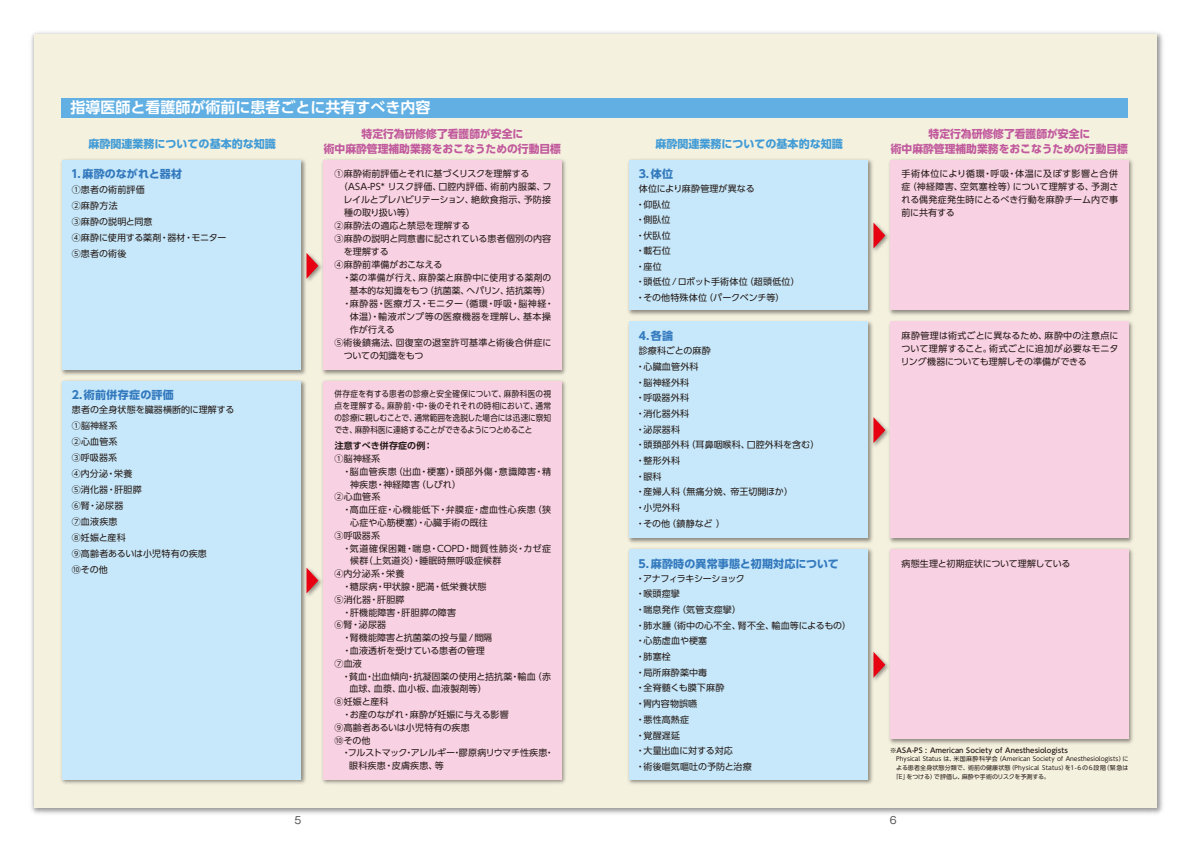
<style>
.page{position:relative;width:1191px;height:842px;background:#fff}
.page>*{position:absolute;margin:0;border:0;box-sizing:border-box;transform-origin:0 0}
.t1{font:700 15px "UD Shin Go Pro De";color:#fff}
.t2{font:700 11px/15px "UD Shin Go Pro";color:#c1599d;text-align:center}
.t3{font:700 11px "UD Shin Go Pro";letter-spacing:.015em;color:#3379be}
.t4{font:700 11px "UD Shin Go Pro";color:#409bd6}
.t5{font:10px "Gothic MB101 Pro";color:#595757}
.t6{font:9px/15.7px "UD Shin Go Pro";letter-spacing:.015em;color:#221815}
.t7{font:9px "UD Shin Go Pro";letter-spacing:-.025em;color:#221815}
.t8{font:9px "UD Shin Go Pro";letter-spacing:.045em;color:#221815}
.t9{font:9px "UD Shin Go Pro";letter-spacing:.05em;color:#221815}
.t10{font:9px "UD Shin Go Pro";letter-spacing:-.015em;color:#221815}
.t11{font:9px "UD Shin Go Pro";letter-spacing:-.005em;color:#221815}
.t12{font:9px "UD Shin Go Pro";letter-spacing:.06em;color:#221815}
.t13{font:700 9px "UD Shin Go Pro De";letter-spacing:.005em;color:#221815}
.t14{font:8.5px/12px "UD Shin Go Pro";letter-spacing:-.02em;color:#221815;text-align:justify;scale:.9 1}
.t15{font:500 7px "UD Shin Go Pro";letter-spacing:.01em;color:#221815}
.t16{font:6px/9px "UD Shin Go Pro";letter-spacing:.01em;color:#221815;text-align:justify}
</style>
<div class="page">
<div style="left:34px;top:34px;width:1123px;height:774px;background:#f5f1df"></div>
<div style="left:62px;top:98px;width:1065px;height:19px;background:#62b0e3"></div>
<img style="left:61px;top:159px;width:245px;height:625px">
<div style="left:62px;top:381px;width:239px;height:398px;background:#c7e8fa"></div>
<img style="left:322px;top:159px;width:244px;height:625px">
<div style="left:323px;top:381px;width:238px;height:398px;background:#f8d1e2"></div>
<div style="left:62px;top:160px;width:239px;height:210px;background:#c7e8fa"></div>
<div style="left:323px;top:160px;width:238px;height:210px;background:#f8d1e2"></div>
<img style="left:303px;top:249px;width:20px;height:37px">
<svg style="left:306px;top:253px;width:12px;height:26px"></svg>
<img style="left:875px;top:232px;width:11px;height:19px">
<svg style="left:875px;top:223px;width:10px;height:25px"></svg>
<img style="left:875px;top:427px;width:11px;height:19px">
<svg style="left:875px;top:418px;width:10px;height:25px"></svg>
<img style="left:875px;top:661px;width:11px;height:19px">
<svg style="left:875px;top:653px;width:10px;height:25px"></svg>
<img style="left:303px;top:564px;width:20px;height:37px">
<svg style="left:306px;top:568px;width:12px;height:25px"></svg>
<img style="left:628px;top:159px;width:247px;height:625px">
<div style="left:629px;top:322px;width:239px;height:216px;background:#c7e8fa"></div>
<img style="left:886px;top:159px;width:247px;height:585px">
<div style="left:890px;top:322px;width:238px;height:216px;background:#f8d1e2"></div>
<div style="left:629px;top:160px;width:239px;height:150px;background:#c7e8fa"></div>
<div style="left:890px;top:160px;width:238px;height:150px;background:#f8d1e2"></div>
<div style="left:629px;top:549px;width:239px;height:231px;background:#c7e8fa"></div>
<div style="left:890px;top:549px;width:238px;height:190px;background:#f8d1e2"></div>
<h1 class="t1" style="left:70px;top:95px;width:361px">指導医師と看護師が術前に患者ごとに共有すべき内容</h1>
<p class="t4" style="left:89px;top:134px;width:188px">麻酔関連業務についての基本的な知識</p>
<p class="t2" style="left:324px;top:126px;width:239px">特定行為研修修了看護師が安全に<br>術中麻酔管理補助業務をおこなうための行動目標</p>
<p class="t3" style="left:71px;top:165px;width:112px">1.麻酔のながれと器材</p>
<p class="t6" style="left:72px;top:181px;width:156px;line-height:16px">①患者の術前評価<br>②麻酔方法<br>③麻酔の説明と同意<br>④麻酔に使用する薬剤・器材・モニター<br>⑤患者の術後</p>
<p class="t10" style="left:334px;top:166px;width:196px">①麻酔術前評価とそれに基づくリスクを理解する</p>
<p class="t6" style="left:335px;top:178px;width:218px">　（ASA-PS* リスク評価、口腔内評価、術前内服薬、フ</p>
<p class="t10" style="left:335px;top:192px;width:218px">　レイルとプレハビリテーション、絶飲食指示、予防接</p>
<p class="t11" style="left:335px;top:205px;width:82px">　種の取り扱い等）</p>
<p class="t6" style="left:334px;top:217px;width:137px">②麻酔法の適応と禁忌を理解する</p>
<p class="t11" style="left:334px;top:231px;width:218px">③麻酔の説明と同意書に記されている患者個別の内容</p>
<p class="t6" style="left:335px;top:243px;width:55px">　を理解する</p>
<p class="t6" style="left:334px;top:256px;width:109px">④麻酔前準備がおこなえる</p>
<p class="t6" style="left:335px;top:269px;width:218px">　・薬の準備が行え、麻酔薬と麻酔中に使用する薬剤の</p>
<p class="t6" style="left:350px;top:282px;width:202px">基本的な知識をもつ（抗菌薬、ヘパリン、拮抗薬等）</p>
<p class="t9" style="left:335px;top:296px;width:221px">　・麻酔器・医療ガス・モニター（循環・呼吸・脳神経・</p>
<p class="t9" style="left:350px;top:309px;width:203px">体温）・輸液ポンプ等の医療機器を理解し、基本操</p>
<p class="t6" style="left:350px;top:321px;width:47px">作が行える</p>
<p class="t6" style="left:334px;top:334px;width:218px">⑤術後鎮痛法、回復室の退室許可基準と術後合併症に</p>
<p class="t7" style="left:335px;top:348px;width:90px">　ついての知識をもつ</p>
<p class="t3" style="left:72px;top:386px;width:103px">2.術前併存症の評価</p>
<p class="t6" style="left:72px;top:401px;width:164px;line-height:16px">患者の全身状態を臓器横断的に理解する<br>①脳神経系<br>②心血管系<br>③呼吸器系<br>④内分泌・栄養<br>⑤消化器・肝胆膵<br>⑥腎・泌尿器<br>⑦血液疾患<br>⑧妊娠と産科<br>⑨高齢者あるいは小児特有の疾患<br>⑩その他</p>
<p class="t14" style="left:334px;top:388px;width:242px">併存症を有する患者の診療と安全確保について、麻酔科医の視点を理解する。麻酔前・中・後のそれそれの時相において、通常の診療に親しむことで、通常範囲を逸脱した場合には迅速に察知でき、麻酔科医に連絡することができるようにつとめること</p>
<p class="t13" style="left:335px;top:438px;width:100px">注意すべき併存症の例：</p>
<p class="t6" style="left:334px;top:450px;width:47px">①脳神経系</p>
<p class="t8" style="left:335px;top:464px;width:218px">　・脳血管疾患（出血・梗塞）・頭部外傷・意識障害・精</p>
<p class="t6" style="left:350px;top:476px;width:112px">神疾患・神経障害（しびれ）</p>
<p class="t6" style="left:334px;top:489px;width:47px">②心血管系</p>
<p class="t8" style="left:335px;top:502px;width:218px">　・高血圧症・心機能低下・弁膜症・虚血性心疾患（狭</p>
<p class="t6" style="left:350px;top:514px;width:139px">心症や心筋梗塞）・心臓手術の既往</p>
<p class="t6" style="left:334px;top:527px;width:47px">③呼吸器系</p>
<p class="t12" style="left:335px;top:541px;width:218px">　・気道確保困難・喘息・COPD・間質性肺炎・カゼ症</p>
<p class="t6" style="left:350px;top:553px;width:153px">候群（上気道炎）・睡眠時無呼吸症候群</p>
<p class="t6" style="left:334px;top:565px;width:71px">④内分泌系・栄養</p>
<p class="t6" style="left:335px;top:578px;width:153px">　・糖尿病・甲状腺・肥満・低栄養状態</p>
<p class="t6" style="left:334px;top:591px;width:71px">⑤消化器・肝胆膵</p>
<p class="t6" style="left:335px;top:604px;width:123px">　・肝機能障害・肝胆膵の障害</p>
<p class="t6" style="left:334px;top:617px;width:53px">⑥腎・泌尿器</p>
<p class="t6" style="left:335px;top:629px;width:159px">　・腎機能障害と抗菌薬の投与量/間隔</p>
<p class="t6" style="left:335px;top:642px;width:151px">　・血液透析を受けている患者の管理</p>
<p class="t6" style="left:334px;top:655px;width:29px">⑦血液</p>
<p class="t6" style="left:335px;top:668px;width:218px">　・貧血・出血傾向・抗凝固薬の使用と拮抗薬・輸血（赤</p>
<p class="t6" style="left:349px;top:681px;width:139px">血球、血漿、血小板、血液製剤等）</p>
<p class="t6" style="left:334px;top:693px;width:56px">⑧妊娠と産科</p>
<p class="t6" style="left:335px;top:706px;width:175px">　・お産のながれ・麻酔が妊娠に与える影響</p>
<p class="t6" style="left:334px;top:719px;width:137px">⑨高齢者あるいは小児特有の疾患</p>
<p class="t6" style="left:334px;top:732px;width:37px">⑩その他</p>
<p class="t7" style="left:342px;top:746px;width:214px">・フルストマック・アレルギー・膠原病リウマチ性疾患・</p>
<p class="t6" style="left:349px;top:757px;width:96px">眼科疾患・皮膚疾患、等</p>
<p class="t4" style="left:655px;top:134px;width:188px">麻酔関連業務についての基本的な知識</p>
<p class="t2" style="left:890px;top:126px;width:239px">特定行為研修修了看護師が安全に<br>術中麻酔管理補助業務をおこなうための行動目標</p>
<p class="t3" style="left:638px;top:165px;width:36px">3.体位</p>
<p class="t6" style="left:636px;top:181px;width:165px;text-indent:3px">体位により麻酔管理が異なる<br>・仰臥位<br>・側臥位<br>・伏臥位<br>・載石位<br>・座位<br>・頭低位/ロボット手術体位（超頭低位）・その他特殊体位（パークベンチ等）</p>
<p class="t6" style="left:901px;top:167px;width:218px;line-height:13px;text-align:justify">手術体位により循環・呼吸・体温に及ぼす影響と合併症（神経障害、空気塞栓等）について理解する、予測される偶発症発生時にとるべき行動を麻酔チーム内で事前に共有する</p>
<p class="t3" style="left:638px;top:327px;width:36px">4.各論</p>
<p class="t6" style="left:636px;top:343px;width:185px;text-indent:3px">診療科ごとの麻酔<br>・心臓血管外科<br>・脳神経外科<br>・呼吸器外科<br>・消化器外科<br>・泌尿器科<br>・頭頚部外科（耳鼻咽喉科、口腔外科を含む）・整形外科<br>・眼科<br>・産婦人科（無痛分娩、帝王切開ほか）<br>・小児外科<br>・その他（鎮静など ）</p>
<p class="t3" style="left:638px;top:554px;width:202px">5.麻酔時の異常事態と初期対応について</p>
<p class="t7" style="left:901px;top:556px;width:170px">病態生理と初期症状について理解している</p>
<p class="t6" style="left:636px;top:570px;width:217px">・アナフィラキシーショック<br>・喉頭痙攣<br>・喘息発作（気管支痙攣）<br>・肺水腫（術中の心不全、腎不全、輸血等によるもの）・心筋虚血や梗塞<br>・肺塞栓<br>・局所麻酔薬中毒<br>・全脊髄くも膜下麻酔<br>・胃内容物誤嚥<br>・悪性高熱症<br>・覚醒遅延<br>・大量出血に対する対応<br>・術後嘔気嘔吐の予防と治療</p>
<p class="t6" style="left:901px;top:329px;width:219px;line-height:13px;text-align:justify">麻酔管理は術式ごとに異なるため、麻酔中の注意点について理解すること。術式ごとに追加が必要なモニタリング機器についても理解しその準備ができる</p>
<p class="t15" style="left:889px;top:745px;width:180px">※ASA-PS : American Society of Anesthesiologists</p>
<p class="t16" style="left:890px;top:754px;width:240px">　Physical Status は、米国麻酔科学会（American Society of Anesthesiologists）に　よる患者全身状態分類で、術前の健康状態（Physical Status）を1-6の6段階（緊急は　「E」をつける）で評価し、麻酔や手術のリスクを予測する。</p>
<p class="t5" style="left:294px;top:811px;width:8px">5</p>
<p class="t5" style="left:889px;top:811px;width:8px">6</p>
</div>
